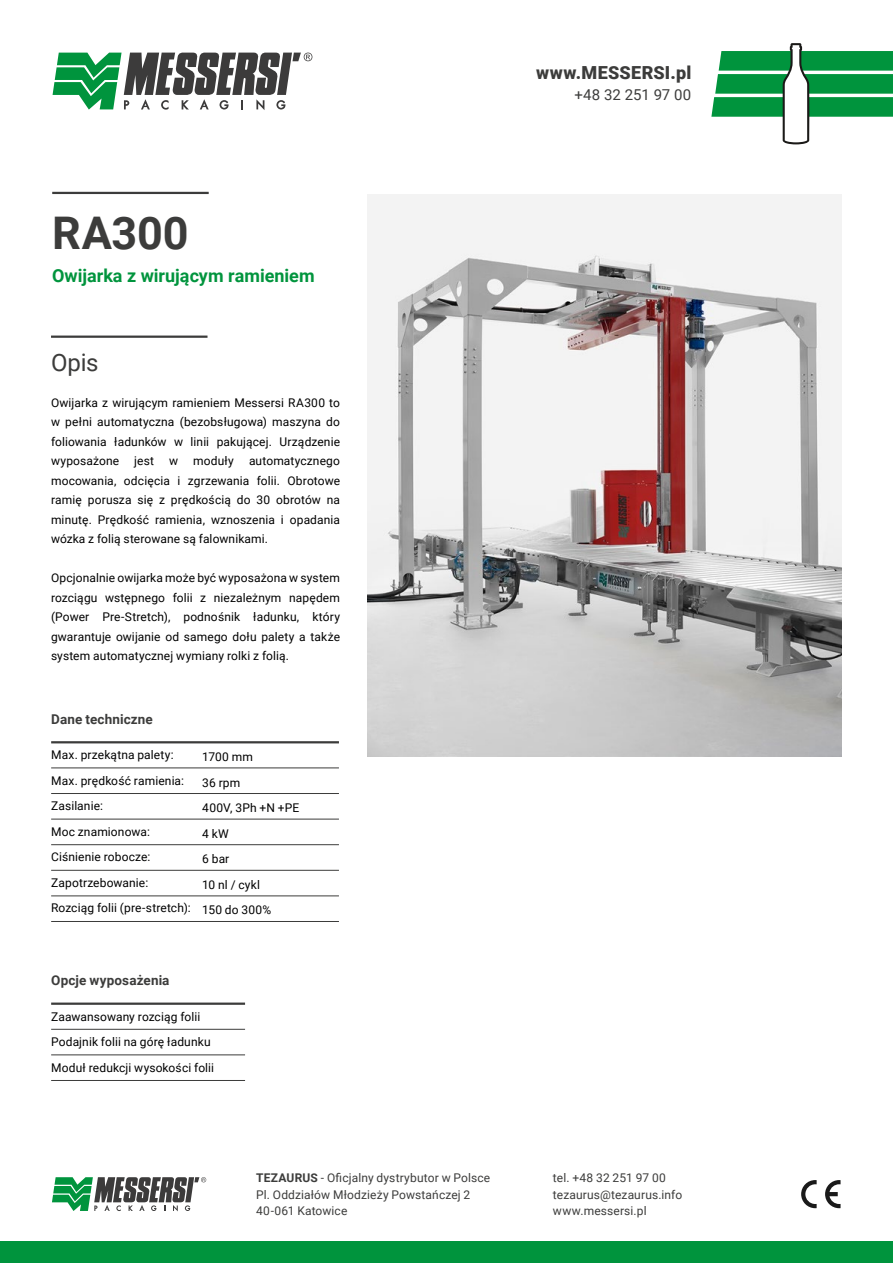
<style>
.page{position:relative;width:893px;height:1263px;background:#fff}
.page>*{position:absolute;margin:0;border:0;box-sizing:border-box;transform-origin:0 0}
.t1{font:700 45px "Roboto";letter-spacing:-.005em;color:#3c3c3b}
.t2{font:24px "Roboto";color:#3c3c3b}
.t3{font:700 18px "Roboto";color:#00943d}
.t4{font:900 18px "Roboto";letter-spacing:.015em;color:#3c3c3b}
.t5{font:15px "Roboto";color:#3c3c3b}
.t6{font:700 13.5px "Roboto";letter-spacing:.005em;color:#3c3c3b}
.t7{font:12px/25.5px "Roboto";letter-spacing:.01em;color:#000;text-align:justify}
.t8{font:12px/16.5px "Roboto";letter-spacing:.01em;color:#3c3c3b}
.s1{font-weight:700}
</style>
<div class="page">
<svg style="left:53px;top:52px;width:259px;height:58px"></svg>
<hr style="left:52px;top:192px;width:157px;height:2px;background:#3c3c3b">
<div style="left:0;top:1242px;width:893px;height:21px;background:#00943d"></div>
<svg style="left:52px;top:1177px;width:154px;height:34px"></svg>
<svg style="left:801px;top:1180px;width:39px;height:28px"></svg>
<hr style="left:51px;top:336px;width:156px;height:2px;background:#3c3c3b">
<img style="left:367px;top:194px;width:475px;height:563px">
<hr style="left:51px;top:741px;width:288px;height:2px;background:#3c3c3b">
<hr style="left:51px;top:1002px;width:194px;height:3px;background:#3c3c3b">
<hr style="left:51px;top:767px;width:288px;height:1px;background:#3c3c3b">
<hr style="left:51px;top:1029px;width:194px;height:1px;background:#3c3c3b">
<hr style="left:51px;top:793px;width:288px;height:1px;background:#3c3c3b">
<hr style="left:51px;top:1054px;width:194px;height:1px;background:#3c3c3b">
<hr style="left:51px;top:819px;width:288px;height:1px;background:#3c3c3b">
<hr style="left:51px;top:1080px;width:194px;height:1px;background:#3c3c3b">
<hr style="left:51px;top:844px;width:288px;height:1px;background:#3c3c3b">
<hr style="left:51px;top:870px;width:288px;height:1px;background:#3c3c3b">
<hr style="left:51px;top:895px;width:288px;height:1px;background:#3c3c3b">
<hr style="left:51px;top:921px;width:288px;height:1px;background:#3c3c3b">
<svg style="left:711px;top:43px;width:182px;height:101px"></svg>
<h1 class="t1" style="left:52px;top:201px;width:138px">RA300</h1>
<h3 class="t3" style="left:52px;top:263px;width:264px">Owijarka z wirującym ramieniem</h3>
<h2 class="t2" style="left:51px;top:346px;width:49px">Opis</h2>
<p class="t7" style="left:51px;top:392px;width:290px;line-height:19.5px">Owijarka z wirującym ramieniem Messersi RA300 to w pełni automatyczna (bezobsługowa) maszyna do foliowania ładunków w linii pakującej. Urządzenie wyposażone jest w</p>
<p class="t7" style="left:193px;top:448px;width:42px">moduły</p>
<p class="t7" style="left:51px;top:451px;width:290px;line-height:19.5px;text-indent:198px">automatycznego mocowania, odcięcia i zgrzewania folii. Obrotowe ramię porusza się z prędkością do 30 obrotów na minutę. Prędkość ramienia, wznoszenia i opadania wózka z folią sterowane są falownikami.</p>
<p class="t7" style="left:51px;top:568px;width:290px;line-height:19.5px">Opcjonalnie owijarka może być wyposażona w system rozciągu wstępnego folii z niezależnym napędem (Power Pre-Stretch), podnośnik ładunku, który gwarantuje owijanie od samego dołu palety a także system automatycznej wymiany rolki z folią.</p>
<p class="t6" style="left:51px;top:709px;width:103px">Dane techniczne</p>
<p class="t7" style="left:51px;top:742px;width:141px;text-align:left">Max. przekątna palety:<br>Max. prędkość ramienia:<br>Zasilanie:<br>Moc znamionowa:<br>Ciśnienie robocze:<br>Zapotrzebowanie:<br>Rozciąg folii (pre-stretch):</p>
<p class="t7" style="left:202px;top:744px;width:99px;text-align:left">1700 mm<br>36 rpm<br>400V, 3Ph +N +PE<br>4 kW<br>6 bar<br>10 nl / cykl<br>150 do 300%</p>
<p class="t6" style="left:51px;top:971px;width:120px">Opcje wyposażenia</p>
<p class="t7" style="left:51px;top:1003px;width:165px;text-align:left">Zaawansowany rozciąg folii<br>Podajnik folii na górę ładunku<br>Moduł redukcji wysokości folii</p>
<h3 class="t4" style="left:536px;top:60px;width:156px">www.MESSERSI.pl</h3>
<p class="t5" style="left:574px;top:84px;width:118px">+48 32 251 97 00</p>
<p class="t8" style="left:256px;top:1169px;width:236px"><span class="s1">TEZAURUS</span> - Oficjalny dystrybutor w Polsce<br>Pl. Oddziałów Młodzieży Powstańczej 2<br>40-061 Katowice</p>
<p class="t8" style="left:553px;top:1169px;width:131px">tel. +48 32 251 97 00 tezaurus@tezaurus.info www.messersi.pl</p>
</div>
